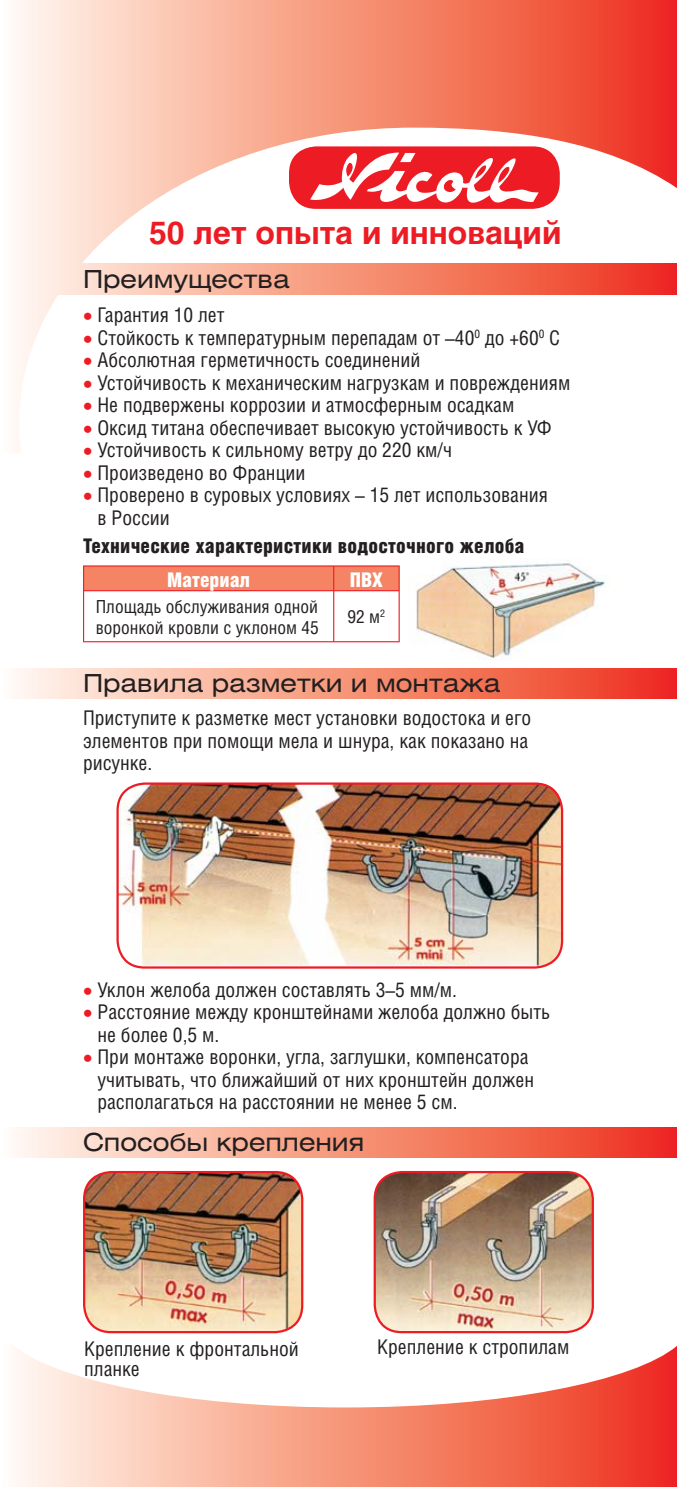
<style>
.page{position:relative;width:677px;height:1487px;background:#fff}
.page>*{position:absolute;margin:0;border:0;box-sizing:border-box;transform-origin:0 0}
.t1{font:700 31.5px "Helios";color:#ed1c24}
.t2{font:24.75px "Helios Ext";color:#231f20}
.t3{font:20.25px/22.5px "Helios Cond";color:#231f20}
.t4{font:900 20.25px "Helios Cond";letter-spacing:.01em;color:#231f20}
.t5{font:900 20.25px "Helios Cond";color:#fff}
.t6{font:18px/20.2px "Helios Cond";color:#231f20}
.s1{color:#ed1c24}
</style>
<div class="page">
<div style="left:0;top:668px;width:676px;height:30px;background:linear-gradient(to right,#fffdec,#ed3016)"></div>
<div style="left:0;top:1127px;width:676px;height:30px;background:linear-gradient(to right,#fffdec,#ed3016)"></div>
<svg style="left:16px;top:1346px;width:660px;height:140px"></svg>
<svg style="left:16px;top:0;width:660px;height:453px"></svg>
<div style="left:289px;top:146px;width:270px;height:63px;background:#ed1c24;border-radius:27px"></div>
<svg style="left:310px;top:152px;width:228px;height:58px"></svg>
<hr style="left:83px;top:565px;width:250px;height:1px;background:#ed1c24">
<hr style="left:333px;top:565px;width:66px;height:1px;background:#ed1c24">
<div style="left:83px;top:566px;width:316px;height:24px;background:#f58465"></div>
<hr style="left:83px;top:590px;width:250px;height:1px;background:#ed1c24">
<hr style="left:83px;top:591px;width:1px;height:50px;background:#ed1c24">
<hr style="left:333px;top:590px;width:66px;height:1px;background:#ed1c24">
<hr style="left:333px;top:591px;width:1px;height:50px;background:#ed1c24">
<hr style="left:398px;top:591px;width:1px;height:50px;background:#ed1c24">
<hr style="left:83px;top:641px;width:250px;height:1px;background:#ed1c24">
<hr style="left:333px;top:641px;width:66px;height:1px;background:#ed1c24">
<img style="left:117px;top:783px;width:444px;height:182px;border-radius:27px">
<div style="left:116px;top:782px;width:446px;height:186px;border:2px solid #ed1c24;border-radius:27px"></div>
<img style="left:84px;top:1171px;width:218px;height:160px;border-radius:27px">
<div style="left:83px;top:1170px;width:220px;height:162px;border:2px solid #ed1c24;border-radius:27px"></div>
<img style="left:374px;top:1171px;width:218px;height:160px;border-radius:27px">
<div style="left:373px;top:1170px;width:220px;height:162px;border:2px solid #ed1c24;border-radius:27px"></div>
<img style="left:408px;top:558px;width:199px;height:101px">
<h1 class="t1" style="left:149px;top:221px;width:413px">50 лет опыта и инноваций</h1>
<p class="t2" style="left:83px;top:269px;width:208px">Преимущества</p>
<p class="t3" style="left:83px;top:305px;width:143px"><span class="s1">•</span> Гарантия 10 лет</p>
<p class="t3" style="left:83px;top:328px;width:478px"><span class="s1">•</span> Стойкость к температурным перепадам от –40<sup>0</sup> до +60<sup>0</sup> С</p>
<p class="t3" style="left:83px;top:350px;width:339px"><span class="s1">•</span> Абсолютная герметичность соединений</p>
<p class="t3" style="left:83px;top:373px;width:488px"><span class="s1">•</span> Устойчивость к механическим нагрузкам и повреждениям</p>
<p class="t3" style="left:83px;top:395px;width:432px"><span class="s1">•</span> Не подвержены коррозии и атмосферным осадкам</p>
<p class="t3" style="left:83px;top:418px;width:470px"><span class="s1">•</span> Оксид титана обеспечивает высокую устойчивость к УФ</p>
<p class="t3" style="left:83px;top:440px;width:370px"><span class="s1">•</span> Устойчивость к сильному ветру до 220 км/ч</p>
<p class="t3" style="left:83px;top:463px;width:224px"><span class="s1">•</span> Произведено во Франции</p>
<p class="t3" style="left:97px;top:485px;width:451px;text-indent:-14px"><span class="s1">•</span> Проверено в суровых условиях – 15 лет использования в России</p>
<p class="t4" style="left:83px;top:537px;width:442px">Технические характеристики водосточного желоба</p>
<p class="t5" style="left:167px;top:571px;width:85px">Материал</p>
<p class="t5" style="left:349px;top:571px;width:35px">ПВХ</p>
<p class="t6" style="left:96px;top:598px;width:224px">Площадь обслуживания одной воронкой кровли с уклоном 45</p>
<p class="t6" style="left:347px;top:608px;width:39px">92 м<sup>2</sup></p>
<p class="t2" style="left:83px;top:673px;width:418px">Правила разметки и монтажа</p>
<p class="t3" style="left:83px;top:709px;width:449px">Приступите к разметке мест установки водостока и его элементов при помощи мела и шнура, как показано на рисунке.</p>
<p class="t3" style="left:83px;top:980px;width:375px"><span class="s1">•</span> Уклон желоба должен составлять 3–5 мм/м.</p>
<p class="t3" style="left:97px;top:1002px;width:454px;text-indent:-14px"><span class="s1">•</span> Расстояние между кронштейнами желоба должно быть не более 0,5 м.</p>
<p class="t3" style="left:97px;top:1047px;width:438px;text-indent:-14px"><span class="s1">•</span> При монтаже воронки, угла, заглушки, компенсатора учитывать, что ближайший от них кронштейн должен располагаться на расстоянии не менее 5 см.</p>
<p class="t2" style="left:83px;top:1132px;width:282px">Способы крепления</p>
<p class="t3" style="left:84px;top:1340px;width:216px;line-height:20.2px">Крепление к фронтальной планке</p>
<p class="t3" style="left:377px;top:1337px;width:193px">Крепление к стропилам</p>
</div>
